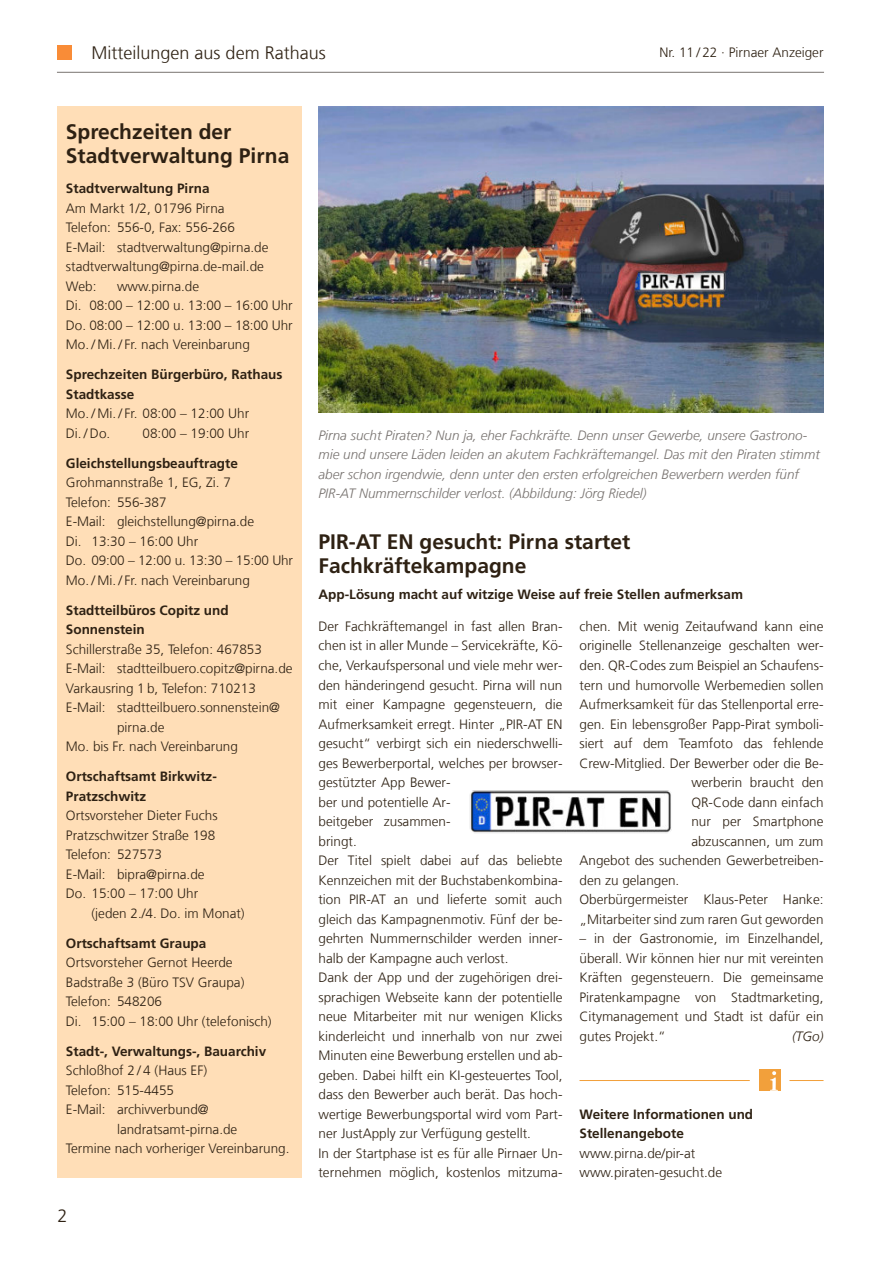
<style>
.page{position:relative;width:881px;height:1263px;background:#fff}
.page>*{position:absolute;margin:0;border:0;box-sizing:border-box;transform-origin:0 0}
.t1{font:700 21px/24px "Frutiger LT Com";color:#2e2113}
.t2{font:300 18px "Frutiger LT Com";color:#2e2113}
.t3{font:300 13.5px/19.5px "Frutiger LT Com";color:#2e2113}
.t4{font:700 13.5px/19.5px "Frutiger LT Com";color:#2e2113}
.t5{font:italic 300 13.5px/19.5px "Frutiger LT Com";color:#787370}
.t6{font:italic 300 13.5px "Frutiger LT Com";color:#2e2113}
</style>
<div class="page">
<div style="left:57px;top:106px;width:244px;height:1072px;background:#ffdeb7"></div>
<div style="left:57px;top:45px;width:15px;height:15px;background:#f98c37"></div>
<hr style="left:57px;top:72px;width:766px;height:1px;background:#787370">
<hr style="left:579px;top:1080px;width:170px;height:1px;background:#f2a03b">
<hr style="left:789px;top:1080px;width:34px;height:1px;background:#f2a03b">
<div style="left:759px;top:1069px;width:21px;height:22px;background:#f2a03b"></div>
<svg style="left:770px;top:1071px;width:7px;height:20px"></svg>
<img style="left:469px;top:790px;width:203px;height:43px">
<img style="left:318px;top:106px;width:505px;height:306px">
<h2 class="t2" style="left:91px;top:46px;width:236px">Mitteilungen aus dem Rathaus</h2>
<p class="t3" style="left:659px;top:44px;width:166px">Nr. 11 / 22 · Pirnaer Anzeiger</p>
<h1 class="t1" style="left:66px;top:122px;width:225px">Sprechzeiten der<br>Stadtverwaltung Pirna</h1>
<p class="t4" style="left:66px;top:180px;width:145px">Stadtverwaltung Pirna</p>
<p class="t3" style="left:66px;top:199px;width:204px">Am Markt 1/2, 01796 Pirna<br>Telefon: 556-0, Fax: 556-266<br>E-Mail: stadtverwaltung@pirna.de stadtverwaltung@pirna.de-mail.de<br>Web:</p>
<p class="t3" style="left:66px;top:277px;width:228px;text-indent:51px">www.pirna.de<br>Di. 08:00 – 12:00 u. 13:00 – 16:00 Uhr<br>Do. 08:00 – 12:00 u. 13:00 – 18:00 Uhr<br>Mo. / Mi. / Fr. nach Vereinbarung</p>
<p class="t4" style="left:66px;top:366px;width:218px">Sprechzeiten Bürgerbüro, Rathaus<br>Stadtkasse</p>
<p class="t3" style="left:66px;top:405px;width:185px">Mo. / Mi. / Fr. 08:00 – 12:00 Uhr<br>Di. / Do.</p>
<p class="t3" style="left:142px;top:424px;width:108px">08:00 – 19:00 Uhr</p>
<p class="t4" style="left:66px;top:454px;width:173px">Gleichstellungsbeauftragte</p>
<p class="t3" style="left:66px;top:474px;width:228px">Grohmannstraße 1, EG, Zi. 7<br>Telefon: 556-387<br>E-Mail: gleichstellung@pirna.de<br>Di. 13:30 – 16:00 Uhr<br>Do. 09:00 – 12:00 u. 13:30 – 15:00 Uhr<br>Mo. / Mi. / Fr. nach Vereinbarung</p>
<p class="t4" style="left:66px;top:601px;width:164px">Stadtteilbüros Copitz und<br>Sonnenstein</p>
<p class="t3" style="left:66px;top:640px;width:197px">Schillerstraße 35, Telefon: 467853</p>
<p class="t3" style="left:66px;top:660px;width:228px">E-Mail: stadtteilbuero.copitz@pirna.de</p>
<p class="t3" style="left:66px;top:679px;width:191px">Varkausring 1 b, Telefon: 710213</p>
<p class="t3" style="left:66px;top:699px;width:215px">E-Mail: stadtteilbuero.sonnenstein@</p>
<p class="t3" style="left:117px;top:718px;width:49px">pirna.de</p>
<p class="t3" style="left:66px;top:738px;width:173px">Mo. bis Fr. nach Vereinbarung</p>
<p class="t4" style="left:66px;top:768px;width:152px">Ortschaftsamt Birkwitz-<br>Pratzschwitz</p>
<p class="t3" style="left:66px;top:807px;width:153px">Ortsvorsteher Dieter Fuchs<br>Pratzschwitzer Straße 198<br>Telefon: 527573<br>E-Mail: bipra@pirna.de<br>Do. 15:00 – 17:00 Uhr</p>
<p class="t3" style="left:91px;top:904px;width:155px">(jeden 2./4. Do. im Monat)</p>
<p class="t4" style="left:66px;top:934px;width:142px">Ortschaftsamt Graupa</p>
<p class="t3" style="left:66px;top:954px;width:207px">Ortsvorsteher Gernot Heerde<br>Badstraße 3 (Büro TSV Graupa)<br>Telefon: 548206<br>Di. 15:00 – 18:00 Uhr (telefonisch)</p>
<p class="t4" style="left:66px;top:1042px;width:202px">Stadt-, Verwaltungs-, Bauarchiv</p>
<p class="t3" style="left:66px;top:1062px;width:143px">Schloßhof 2 / 4 (Haus EF)</p>
<p class="t3" style="left:66px;top:1081px;width:110px">Telefon: 515-4455</p>
<p class="t3" style="left:66px;top:1101px;width:144px">E-Mail: archivverbund@</p>
<p class="t3" style="left:117px;top:1120px;width:122px">landratsamt-pirna.de</p>
<p class="t3" style="left:66px;top:1140px;width:225px">Termine nach vorheriger Vereinbarung.</p>
<h2 class="t2" style="left:57px;top:1209px;width:12px">2</h2>
<p class="t5" style="left:318px;top:426px;width:503px">Pirna sucht Piraten? Nun ja, eher Fachkräfte. Denn unser Gewerbe, unsere Gastrono&shy;mie und unsere Läden leiden an akutem Fachkräftemangel. Das mit den Piraten stimmt aber schon irgendwie, denn unter den ersten erfolgreichen Bewerbern werden fünf PIR-AT Nummernschilder verlost. (Abbildung: Jörg Riedel)</p>
<h1 class="t1" style="left:318px;top:532px;width:313px">PIR-AT EN gesucht: Pirna startet<br>Fachkräftekampagne</h1>
<p class="t4" style="left:318px;top:586px;width:426px">App-Lösung macht auf witzige Weise auf freie Stellen aufmerksam</p>
<p class="t3" style="left:318px;top:618px;width:245px">Der Fachkräftemangel in fast allen Bran&shy;chen ist in aller Munde – Servicekräfte, Kö&shy;che, Verkaufspersonal und viele mehr wer&shy;den händeringend gesucht. Pirna will nun mit einer Kampagne gegensteuern, die Aufmerksamkeit erregt. Hinter „PIR-AT EN gesucht“ verbirgt sich ein niederschwelli&shy;ges Bewerberportal, welches per browser&shy;gestützter App Bewer-<br>ber und potentielle Ar-<br>beitgeber zusammen-<br>bringt.<br>Der Titel spielt dabei auf das beliebte Kennzeichen mit der Buchstabenkombina&shy;tion PIR-AT an und lieferte somit auch gleich das Kampagnenmotiv. Fünf der be&shy;gehrten Nummernschilder werden inner&shy;halb der Kampagne auch verlost.<br>Dank der App und der zugehörigen drei&shy;sprachigen Webseite kann der potentielle neue Mitarbeiter mit nur wenigen Klicks kinderleicht und innerhalb von nur zwei Minuten eine Bewerbung erstellen und ab&shy;geben. Dabei hilft ein KI-gesteuertes Tool, dass den Bewerber auch berät. Das hoch&shy;wertige Bewerbungsportal wird vom Part&shy;ner JustApply zur Verfügung gestellt.<br>In der Startphase ist es für alle Pirnaer Un&shy;ternehmen möglich, kostenlos mitzuma-</p>
<p class="t3" style="left:579px;top:618px;width:245px">chen. Mit wenig Zeitaufwand kann eine</p>
<p class="t3" style="left:579px;top:637px;width:245px">originelle Stellenanzeige geschalten wer-</p>
<p class="t3" style="left:579px;top:657px;width:245px">den. QR-Codes zum Beispiel an Schaufens-</p>
<p class="t3" style="left:579px;top:676px;width:245px">tern und humorvolle Werbemedien sollen</p>
<p class="t3" style="left:579px;top:696px;width:245px">Aufmerksamkeit für das Stellenportal erre-</p>
<p class="t3" style="left:579px;top:715px;width:245px">gen. Ein lebensgroßer Papp-Pirat symboli-</p>
<p class="t3" style="left:579px;top:735px;width:245px">siert auf dem Teamfoto das fehlende</p>
<p class="t3" style="left:579px;top:754px;width:245px">Crew-Mitglied. Der Bewerber oder die Be-</p>
<p class="t3" style="left:691px;top:774px;width:134px">werberin braucht den</p>
<p class="t3" style="left:691px;top:793px;width:134px">QR-Code dann einfach</p>
<p class="t3" style="left:691px;top:813px;width:134px">nur per Smartphone</p>
<p class="t3" style="left:691px;top:832px;width:134px">abzuscannen, um zum</p>
<p class="t3" style="left:579px;top:852px;width:245px">Angebot des suchenden Gewerbetreiben-</p>
<p class="t3" style="left:579px;top:871px;width:101px">den zu gelangen.</p>
<p class="t3" style="left:579px;top:891px;width:245px">Oberbürgermeister Klaus-Peter Hanke:</p>
<p class="t3" style="left:579px;top:910px;width:245px">„Mitarbeiter sind zum raren Gut geworden</p>
<p class="t3" style="left:579px;top:930px;width:245px;text-align:justify">– in der Gastronomie, im Einzelhandel, überall. Wir können hier nur mit vereinten Kräften gegensteuern. Die gemeinsame Piratenkampagne von Stadtmarketing, Citymanagement und Stadt ist dafür ein gutes Projekt.“</p>
<p class="t6" style="left:791px;top:1030px;width:33px">(TGo)</p>
<p class="t4" style="left:579px;top:1105px;width:175px">Weitere Informationen und<br>Stellenangebote</p>
<p class="t3" style="left:579px;top:1144px;width:144px">www.pirna.de/pir-at www.piraten-gesucht.de</p>
</div>
